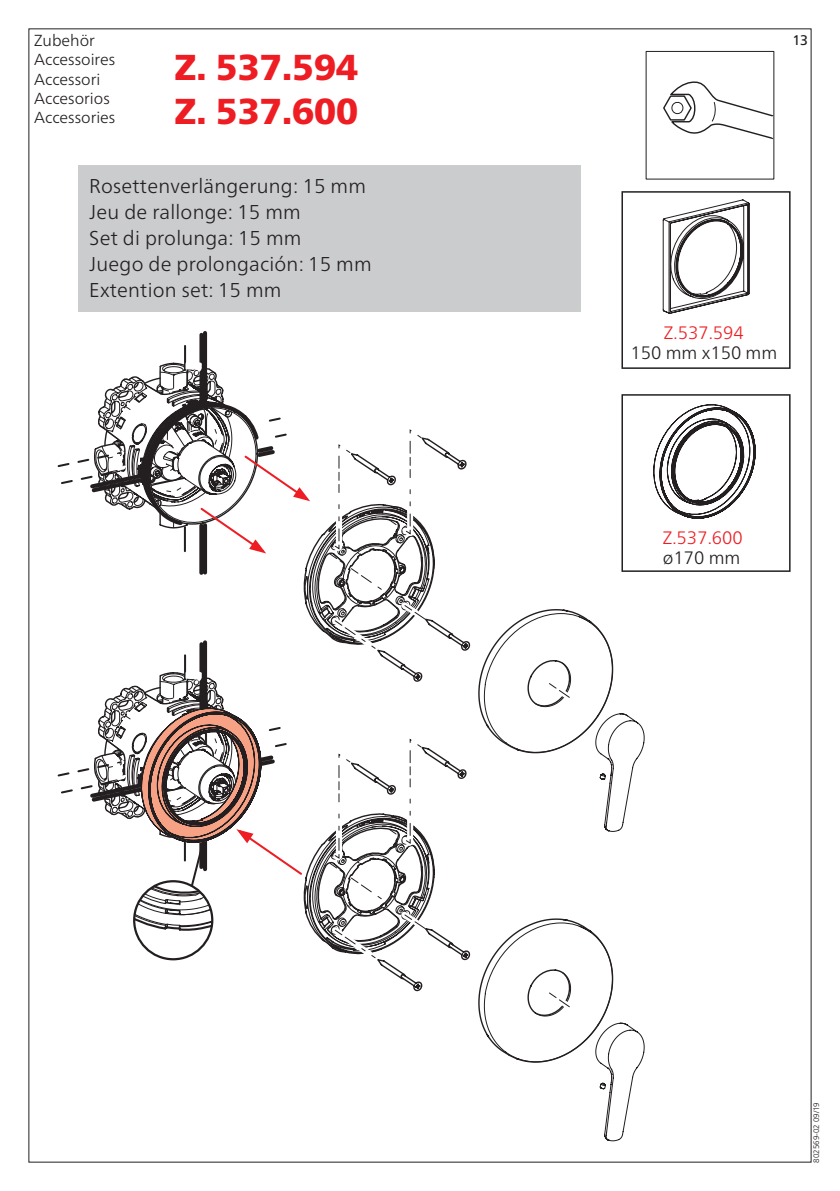
<style>
.page{position:relative;width:840px;height:1191px;background:#fff}
.page>*{position:absolute;margin:0;border:0;box-sizing:border-box;transform-origin:0 0}
.t1{font:900 36px/43.2px "Frutiger Neue LTW1 G";color:#ee1d23}
.t2{font:300 20px/26px "Frutiger Neue LTW1 G";letter-spacing:.01em;color:#231f20}
.t3{font:300 18px "Frutiger Neue LTW1 G";color:#ee1d23}
.t4{font:300 18px "Frutiger Neue LTW1 G";color:#231f20}
.t5{font:300 16px/19.2px "Frutiger Neue LTW1 G";color:#231f20}
.t6{font:14px "Frutiger LT Com";color:#231f20}
.t7{font:300 8px "Frutiger LT Com";color:#231f20}
</style>
<div class="page">
<svg style="left:645px;top:50px;width:130px;height:130px"></svg>
<div style="left:78px;top:166px;width:502px;height:146px;background:#cbccce"></div>
<svg style="left:184px;top:331px;width:24px;height:27px"></svg>
<svg style="left:58px;top:358px;width:413px;height:634px"></svg>
<svg style="left:478px;top:609px;width:166px;height:223px"></svg>
<svg style="left:478px;top:918px;width:166px;height:223px"></svg>
<svg style="left:653px;top:404px;width:102px;height:114px"></svg>
<svg style="left:662px;top:199px;width:87px;height:115px"></svg>
<div style="left:621px;top:191px;width:169px;height:178px;border:2px solid #231f20"></div>
<div style="left:621px;top:394px;width:169px;height:178px;border:2px solid #231f20"></div>
<p class="t5" style="left:34px;top:30px;width:83px">Zubehör<br>Accessoires<br>Accessori<br>Accesorios<br>Accessories</p>
<h1 class="t1" style="left:174px;top:43px;width:185px">Z. 537.594<br>Z. 537.600</h1>
<p class="t2" style="left:89px;top:172px;width:284px">Rosettenverlängerung: 15 mm<br>Jeu de rallonge: 15 mm<br>Set di prolunga: 15 mm<br>Juego de prolongación: 15 mm<br>Extention set: 15 mm</p>
<p class="t6" style="left:792px;top:32px;width:17px">13</p>
<p class="t3" style="left:663px;top:320px;width:81px">Z.537.594</p>
<p class="t4" style="left:630px;top:340px;width:148px">150 mm x150 mm</p>
<p class="t3" style="left:662px;top:524px;width:81px">Z.537.600</p>
<p class="t4" style="left:662px;top:544px;width:79px">ø170 mm</p>
<p class="t7" style="left:811px;top:1162px;width:62px;rotate:-90deg">802569-02 09/19</p>
</div>
